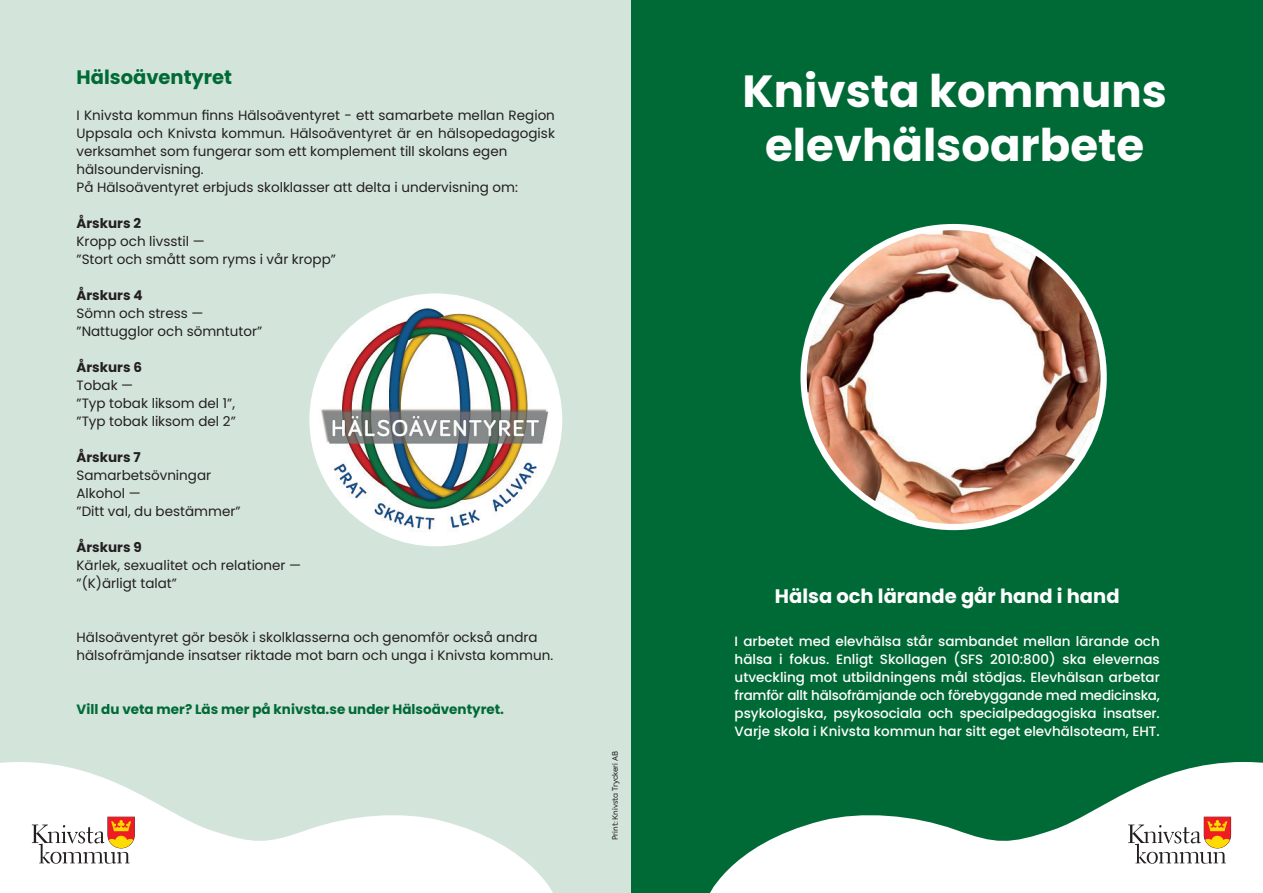
<style>
.page{position:relative;width:1263px;height:893px;background:#fff}
.page>*{position:absolute;margin:0;border:0;box-sizing:border-box;transform-origin:0 0}
.t1{font:700 45px/54px "Poppins";color:#fff;text-align:center}
.t2{font:700 19.5px "Poppins";color:#fff}
.t3{font:700 19.5px "Poppins";color:#006a36}
.t4{font:13.5px/18px "Poppins";color:#231f20}
.t5{font:500 13.5px/18px "Poppins";color:#fff;text-align:justify}
.t6{font:700 13.5px "Poppins";color:#006a36}
.t7{font:700 13.5px "Poppins";color:#231f20}
.t8{font:7.5px "Axiforma";color:#231f20}
</style>
<div class="page">
<div style="left:0;top:0;width:631px;height:893px;background:#d3e4da"></div>
<svg style="left:0;top:762px;width:553px;height:131px;fill:#fff"></svg>
<svg style="left:32px;top:817px;width:103px;height:47px;background:#ddc6b9"></svg>
<div style="left:631px;top:0;width:632px;height:893px;background:#006a36"></div>
<svg style="left:710px;top:762px;width:553px;height:131px;fill:#fff"></svg>
<svg style="left:1128px;top:817px;width:103px;height:47px;background:#ddc7b9"></svg>
<img style="left:800px;top:224px;width:307px;height:306px;border-radius:153px">
<img style="left:309px;top:293px;width:253px;height:253px;border-radius:126px">
<h2 class="t3" style="left:77px;top:66px;width:157px">Hälsoäventyret</h2>
<p class="t4" style="left:77px;top:107px;width:480px">I Knivsta kommun finns Hälsoäventyret - ett samarbete mellan Region Uppsala och Knivsta kommun. Hälsoäventyret är en hälsopedagogisk verksamhet som fungerar som ett komplement till skolans egen hälsoundervisning.<br>På Hälsoäventyret erbjuds skolklasser att delta i undervisning om:</p>
<p class="t7" style="left:77px;top:216px;width:66px">Årskurs 2</p>
<p class="t4" style="left:77px;top:233px;width:261px">Kropp och livsstil —<br>”Stort och smått som ryms i vår kropp”</p>
<p class="t7" style="left:77px;top:288px;width:68px">Årskurs 4</p>
<p class="t4" style="left:77px;top:305px;width:187px">Sömn och stress — ”Nattugglor och sömntutor”</p>
<p class="t7" style="left:77px;top:360px;width:67px">Årskurs 6</p>
<p class="t4" style="left:77px;top:377px;width:161px">Tobak —<br>”Typ tobak liksom del 1”, ”Typ tobak liksom del 2”</p>
<p class="t7" style="left:77px;top:450px;width:66px">Årskurs 7</p>
<p class="t4" style="left:77px;top:467px;width:166px">Samarbetsövningar<br>Alkohol —<br>”Ditt val, du bestämmer”</p>
<p class="t7" style="left:77px;top:540px;width:67px">Årskurs 9</p>
<p class="t4" style="left:77px;top:557px;width:226px">Kärlek, sexualitet och relationer — ”(K)ärligt talat”</p>
<p class="t4" style="left:77px;top:629px;width:478px">Hälsoäventyret gör besök i skolklasserna och genomför också andra hälsofrämjande insatser riktade mot barn och unga i Knivsta kommun.</p>
<p class="t6" style="left:77px;top:702px;width:429px">Vill du veta mer? Läs mer på knivsta.se under Hälsoäventyret.</p>
<p class="t8" style="left:610px;top:840px;width:91px;rotate:-90deg">Print: Knivsta Tryckeri AB</p>
<h1 class="t1" style="left:742px;top:64px;width:426px">Knivsta kommuns elevhälsoarbete</h1>
<h2 class="t2" style="left:775px;top:585px;width:346px">Hälsa och lärande går hand i hand</h2>
<p class="t5" style="left:735px;top:632px;width:427px">I arbetet med elevhälsa står sambandet mellan lärande och hälsa i fokus. Enligt Skollagen (SFS 2010:800) ska elevernas utveckling mot utbildningens mål stödjas. Elevhälsan arbetar framför allt hälsofrämjande och förebyggande med medicinska, psykologiska, psykosociala och specialpedagogiska insatser.<br>Varje skola i Knivsta kommun har sitt eget elevhälsoteam, EHT.</p>
</div>
